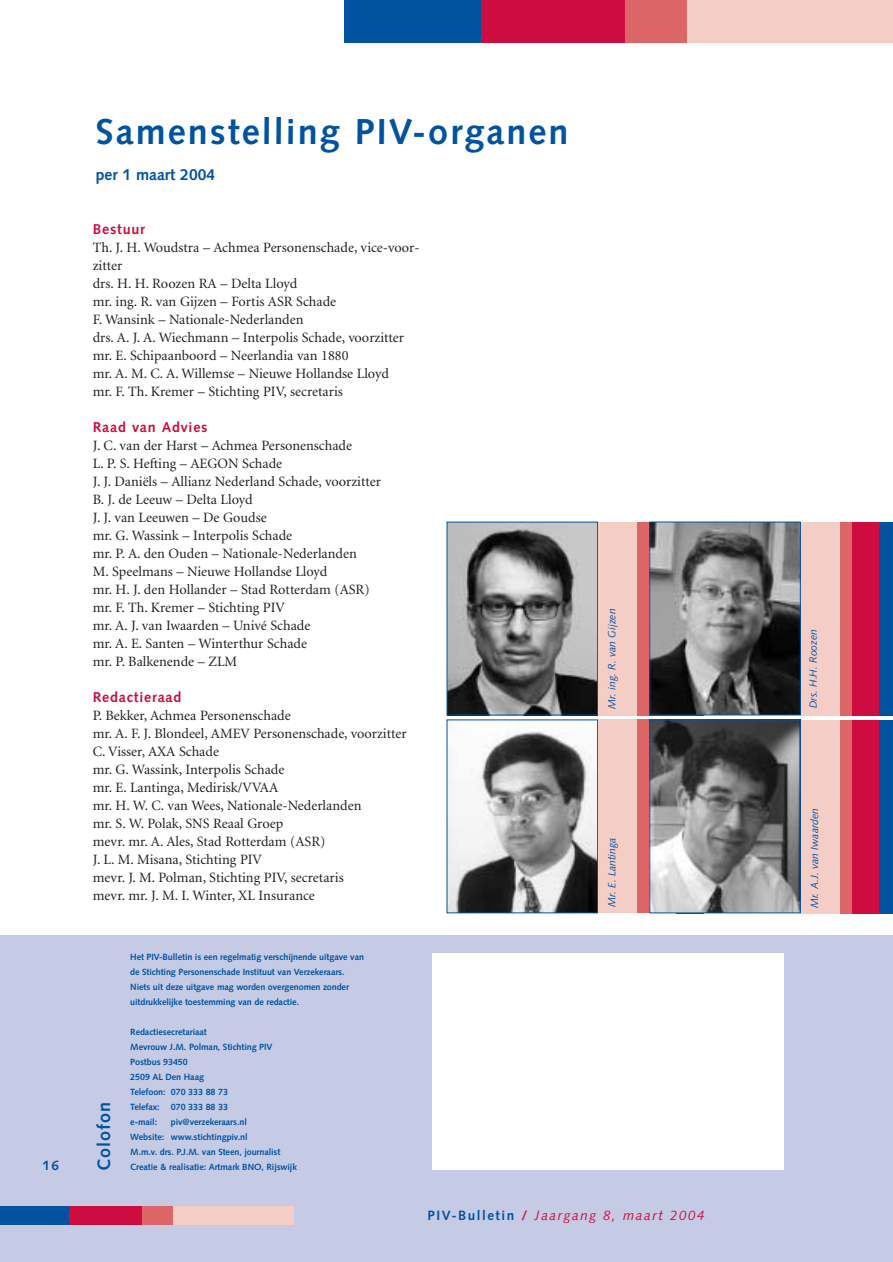
<style>
.page{position:relative;width:893px;height:1262px;background:#fff}
.page>*{position:absolute;margin:0;border:0;box-sizing:border-box;transform-origin:0 0}
.t1{font:700 36px "Syntax";letter-spacing:.055em;color:#0153a0}
.t2{font:700 18px "Syntax";letter-spacing:.055em;color:#0153a0}
.t3{font:700 15.75px "Syntax";color:#0153a0}
.t4{font:14.25px/18px "Minion";color:#231f20}
.t5{font:700 14.25px "Syntax";letter-spacing:.055em;color:#cd0d40}
.t6{font:italic 13.5px "Syntax";letter-spacing:.11em;color:#cd0d40}
.t7{font:700 13.5px "Syntax";color:#0153a0}
.t8{font:italic 10.5px "Syntax";color:#0153a0}
.t9{font:700 9px/15px "Syntax";letter-spacing:-.01em;color:#0153a0}
.s1{font-weight:700;font-style:normal;color:#0153a0}
.s2{font-weight:700;font-style:normal}
</style>
<div class="page">
<div style="left:1px;top:935px;width:891px;height:327px;background:#c5cbe5"></div>
<div style="left:432px;top:953px;width:351px;height:216px;background:#fff"></div>
<div style="left:1px;top:1206px;width:68px;height:18px;background:#0153a0"></div>
<div style="left:69px;top:1206px;width:73px;height:18px;background:#cd0d40"></div>
<div style="left:142px;top:1206px;width:34px;height:18px;background:#db6567"></div>
<div style="left:174px;top:1206px;width:120px;height:18px;background:#f4cdc7"></div>
<div style="left:344px;top:0;width:137px;height:43px;background:#0153a0"></div>
<div style="left:481px;top:0;width:144px;height:43px;background:#cd0d40"></div>
<div style="left:625px;top:0;width:66px;height:43px;background:#db6567"></div>
<div style="left:687px;top:0;width:205px;height:43px;background:#f4cdc7"></div>
<img style="left:448px;top:523px;width:148px;height:190px">
<div style="left:648px;top:522px;width:27px;height:193px;background:#db6567"></div>
<div style="left:636px;top:522px;width:12px;height:193px;background:#db6567"></div>
<div style="left:598px;top:522px;width:39px;height:193px;background:#f4cdc7"></div>
<img style="left:448px;top:731px;width:148px;height:180px">
<div style="left:446px;top:719px;width:152px;height:194px;border:1px solid #0153a0"></div>
<div style="left:648px;top:719px;width:27px;height:194px;background:#db6567"></div>
<div style="left:636px;top:719px;width:12px;height:194px;background:#db6567"></div>
<div style="left:598px;top:719px;width:39px;height:194px;background:#f4cdc7"></div>
<img style="left:651px;top:523px;width:147px;height:190px">
<div style="left:649px;top:521px;width:151px;height:194px;border:1px solid #0153a0"></div>
<div style="left:878px;top:521px;width:14px;height:194px;background:#0153a0"></div>
<div style="left:851px;top:521px;width:27px;height:194px;background:#cd0d40"></div>
<div style="left:838px;top:521px;width:13px;height:194px;background:#db6567"></div>
<div style="left:800px;top:521px;width:39px;height:194px;background:#f4cdc7"></div>
<img style="left:651px;top:721px;width:147px;height:190px">
<div style="left:649px;top:719px;width:151px;height:194px;border:1px solid #0153a0"></div>
<div style="left:878px;top:720px;width:14px;height:193px;background:#0153a0"></div>
<div style="left:851px;top:720px;width:27px;height:193px;background:#cd0d40"></div>
<div style="left:838px;top:720px;width:13px;height:193px;background:#db6567"></div>
<div style="left:800px;top:720px;width:39px;height:193px;background:#f4cdc7"></div>
<p class="t7" style="left:43px;top:1160px;width:18px">16</p>
<h1 class="t1" style="left:96px;top:117px;width:474px">Samenstelling PIV-organen</h1>
<p class="t3" style="left:96px;top:168px;width:121px">per 1 maart 2004</p>
<p class="t5" style="left:93px;top:223px;width:54px">Bestuur</p>
<p class="t4" style="left:93px;top:240px;width:328px">Th. J. H. Woudstra – Achmea Personenschade, vice-voor&shy;zitter<br>drs. H. H. Roozen RA – Delta Lloyd<br>mr. ing. R. van Gijzen – Fortis ASR Schade<br>F. Wansink – Nationale-Nederlanden<br>drs. A. J. A. Wiechmann – Interpolis Schade, voorzitter mr. E. Schipaanboord – Neerlandia van 1880<br>mr. A. M. C. A. Willemse – Nieuwe Hollandse Lloyd<br>mr. F. Th. Kremer – Stichting PIV, secretaris</p>
<p class="t5" style="left:93px;top:421px;width:116px">Raad van Advies</p>
<p class="t4" style="left:93px;top:438px;width:290px">J. C. van der Harst – Achmea Personenschade<br>L. P. S. Hefting – AEGON Schade<br>J. J. Daniëls – Allianz Nederland Schade, voorzitter B. J. de Leeuw – Delta Lloyd<br>J. J. van Leeuwen – De Goudse<br>mr. G. Wassink – Interpolis Schade<br>mr. P. A. den Ouden – Nationale-Nederlanden<br>M. Speelmans – Nieuwe Hollandse Lloyd<br>mr. H. J. den Hollander – Stad Rotterdam (ASR) mr. F. Th. Kremer – Stichting PIV<br>mr. A. J. van Iwaarden – Univé Schade<br>mr. A. E. Santen – Winterthur Schade<br>mr. P. Balkenende – ZLM</p>
<p class="t5" style="left:93px;top:691px;width:90px">Redactieraad</p>
<p class="t4" style="left:93px;top:708px;width:315px">P. Bekker, Achmea Personenschade<br>mr. A. F. J. Blondeel, AMEV Personenschade, voorzitter C. Visser, AXA Schade<br>mr. G. Wassink, Interpolis Schade<br>mr. E. Lantinga, Medirisk/VVAA<br>mr. H. W. C. van Wees, Nationale-Nederlanden<br>mr. S. W. Polak, SNS Reaal Groep<br>mevr. mr. A. Ales, Stad Rotterdam (ASR)<br>J. L. M. Misana, Stichting PIV<br>mevr. J. M. Polman, Stichting PIV, secretaris<br>mevr. mr. J. M. I. Winter, XL Insurance</p>
<p class="t2" style="left:97px;top:1170px;width:71px;rotate:-90deg">Colofon</p>
<p class="t9" style="left:130px;top:950px;width:235px">Het PIV-Bulletin is een regelmatig verschijnende uitgave van de Stichting Personenschade Instituut van Verzekeraars.<br>Niets uit deze uitgave mag worden overgenomen zonder uitdrukkelijke toestemming van de redactie.</p>
<p class="t9" style="left:130px;top:1025px;width:144px">Redactiesecretariaat<br>Mevrouw J.M. Polman, Stichting PIV<br>Postbus 93450<br>2509 AL Den Haag<br>Telefoon: 070 333 88 73<br>Telefax: 070 333 88 33<br>e-mail:</p>
<p class="t9" style="left:130px;top:1115px;width:168px;text-indent:41px">piv@verzekeraars.nl<br>Website: www.stichtingpiv.nl<br>M.m.v. drs. P.J.M. van Steen, journalist Creatie &amp; realisatie: Artmark BNO, Rijswijk</p>
<p class="t8" style="left:607px;top:709px;width:102px;rotate:-90deg">Mr. ing. R. van Gijzen</p>
<p class="t8" style="left:607px;top:906px;width:71px;rotate:-90deg">Mr. E. Lantinga</p>
<p class="t6" style="left:427px;top:1210px;width:278px"><span class="s1">PIV-Bulletin</span> <span class="s2">/</span> Jaargang 8, maart 2004</p>
<p class="t8" style="left:809px;top:708px;width:81px;rotate:-90deg">Drs. H.H. Roozen</p>
<p class="t8" style="left:810px;top:908px;width:102px;rotate:-90deg">Mr. A.J. van Iwaarden</p>
</div>
